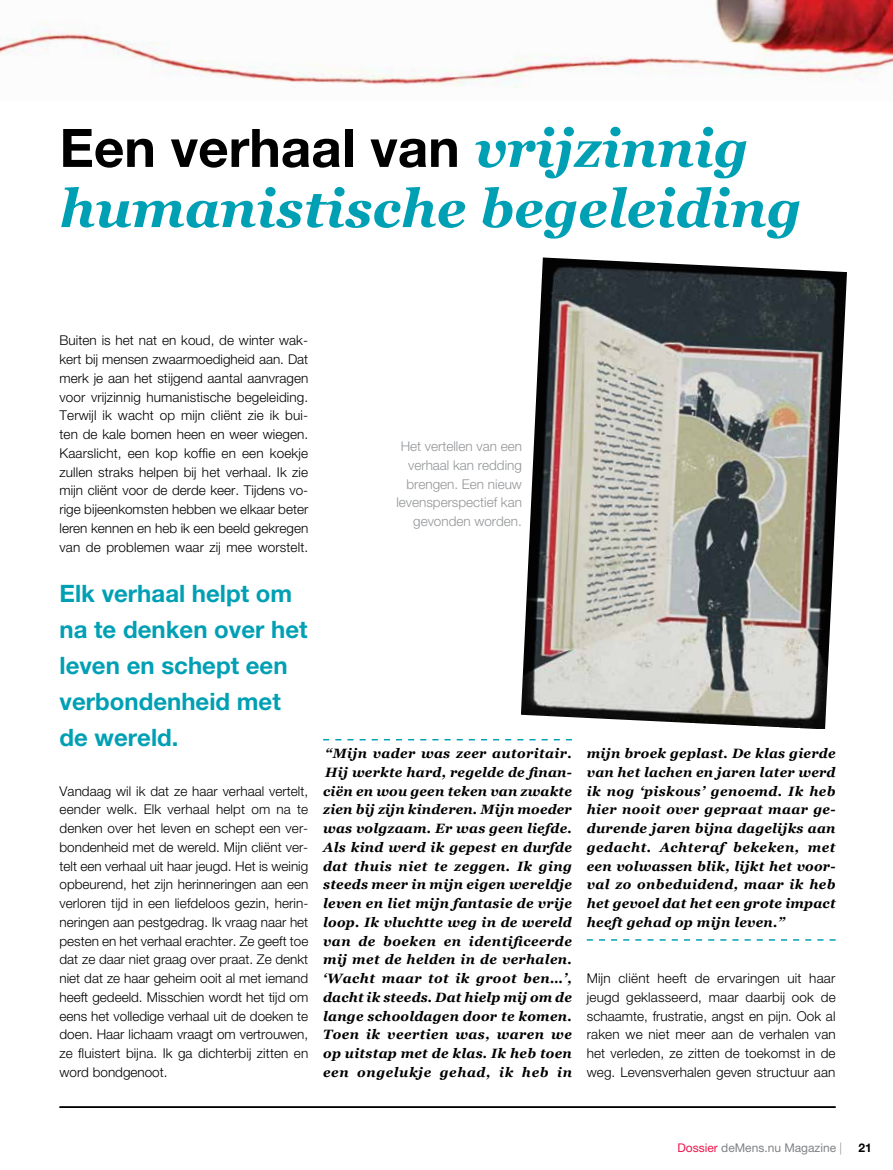
<style>
.page{position:relative;width:893px;height:1170px;background:#fff}
.page>*{position:absolute;margin:0;border:0;box-sizing:border-box;transform-origin:0 0}
.t1{font:italic 700 53.1px "Georgia";color:#00a0b4}
.t2{font:700 53.1px "Helvetica Neue LT Pro";color:#000}
.t3{font:700 24px/36px "Helvetica Neue LT Pro";color:#00a0b4}
.t4{font:300 13.5px/18.8px "Helvetica Neue LT Pro";letter-spacing:.005em;color:#000;text-align:justify}
.t5{font:italic 700 13.5px/18.8px "Georgia";letter-spacing:.02em;color:#000;text-align:justify}
.t6{font:300 13.5px/18.8px "Helvetica Neue LT Pro";color:#939598;text-align:right}
.t7{font:12px "Helvetica Neue LT Pro";color:#808285}
.t8{font:700 12px "Helvetica Neue LT Pro";color:#000}
.s1{font-family:"Georgia";font-style:italic;color:#00a0b4}
.s2{color:#ed174c}
.s3{font-weight:300;color:#939598}
</style>
<div class="page">
<img style="left:521px;top:257px;width:326px;height:472px">
<hr style="left:60px;top:1106px;width:776px;height:1px;background:#000">
<img style="left:0;top:0;width:893px;height:88px">
<svg style="left:323px;top:739px;width:249px;height:1px"></svg>
<svg style="left:587px;top:939px;width:249px;height:1px"></svg>
<h1 class="t2" style="left:60px;top:115px;width:690px">Een verhaal van <span class="s1">vrijzinnig</span></h1>
<h1 class="t1" style="left:60px;top:174px;width:743px">humanistische begeleiding</h1>
<p class="t4" style="left:60px;top:331px;width:250px">Buiten is het nat en koud, de winter wak&shy;kert bij mensen zwaarmoedigheid aan. Dat merk je aan het stijgend aantal aanvragen voor vrijzinnig humanistische begeleiding.<br>Terwijl ik wacht op mijn cliënt zie ik bui&shy;ten de kale bomen heen en weer wiegen.<br>Kaarslicht, een kop koffie en een koekje zullen straks helpen bij het verhaal. Ik zie mijn cliënt voor de derde keer. Tijdens vo&shy;rige bijeenkomsten hebben we elkaar beter leren kennen en heb ik een beeld gekregen van de problemen waar zij mee worstelt.</p>
<h2 class="t3" style="left:60px;top:575px;width:250px">Elk verhaal helpt om na te denken over het leven en schept een verbondenheid met de wereld.</h2>
<p class="t4" style="left:60px;top:781px;width:250px">Vandaag wil ik dat ze haar verhaal vertelt, eender welk. Elk verhaal helpt om na te denken over het leven en schept een ver&shy;bondenheid met de wereld. Mijn cliënt ver&shy;telt een verhaal uit haar jeugd. Het is weinig opbeurend, het zijn herinneringen aan een verloren tijd in een liefdeloos gezin, herin&shy;neringen aan pestgedrag. Ik vraag naar het pesten en het verhaal erachter. Ze geeft toe dat ze daar niet graag over praat. Ze denkt niet dat ze haar geheim ooit al met iemand heeft gedeeld. Misschien wordt het tijd om eens het volledige verhaal uit de doeken te doen. Haar lichaam vraagt om vertrouwen, ze fluistert bijna. Ik ga dichterbij zitten en word bondgenoot.</p>
<p class="t6" style="left:396px;top:436px;width:127px">Het vertellen van een verhaal kan redding brengen. Een nieuw levensperspectief kan gevonden worden.</p>
<p class="t5" style="left:323px;top:743px;width:250px">“Mijn vader was zeer autoritair.<br>Hij werkte hard, regelde de finan&shy;ciën en wou geen teken van zwakte zien bij zijn kinderen. Mijn moeder was volgzaam. Er was geen liefde.<br>Als kind werd ik gepest en durfde dat thuis niet te zeggen. Ik ging steeds meer in mijn eigen wereldje leven en liet mijn fantasie de vrije loop. Ik vluchtte weg in de wereld van de boeken en identificeerde mij met de helden in de verhalen. ‘Wacht maar tot ik groot ben…’, dacht ik steeds. Dat hielp mij om de lange schooldagen door te komen.<br>Toen ik veertien was, waren we op uitstap met de klas. Ik heb toen een ongelukje gehad, ik heb in</p>
<p class="t5" style="left:587px;top:744px;width:250px">mijn broek geplast. De klas gierde van het lachen en jaren later werd ik nog ‘piskous’ genoemd. Ik heb hier nooit over gepraat maar ge&shy;durende jaren bijna dagelijks aan gedacht. Achteraf bekeken, met een volwassen blik, lijkt het voor&shy;val zo onbeduidend, maar ik heb het gevoel dat het een grote impact heeft gehad op mijn leven.”</p>
<p class="t4" style="left:587px;top:968px;width:250px">Mijn cliënt heeft de ervaringen uit haar jeugd geklasseerd, maar daarbij ook de schaamte, frustratie, angst en pijn. Ook al raken we niet meer aan de verhalen van het verleden, ze zitten de toekomst in de weg. Levensverhalen geven structuur aan</p>
<p class="t7" style="left:677px;top:1140px;width:166px"><span class="s2">Dossier</span> deMens.nu Magazine <span class="s3">|</span></p>
<p class="t8" style="left:858px;top:1140px;width:15px">21</p>
</div>
